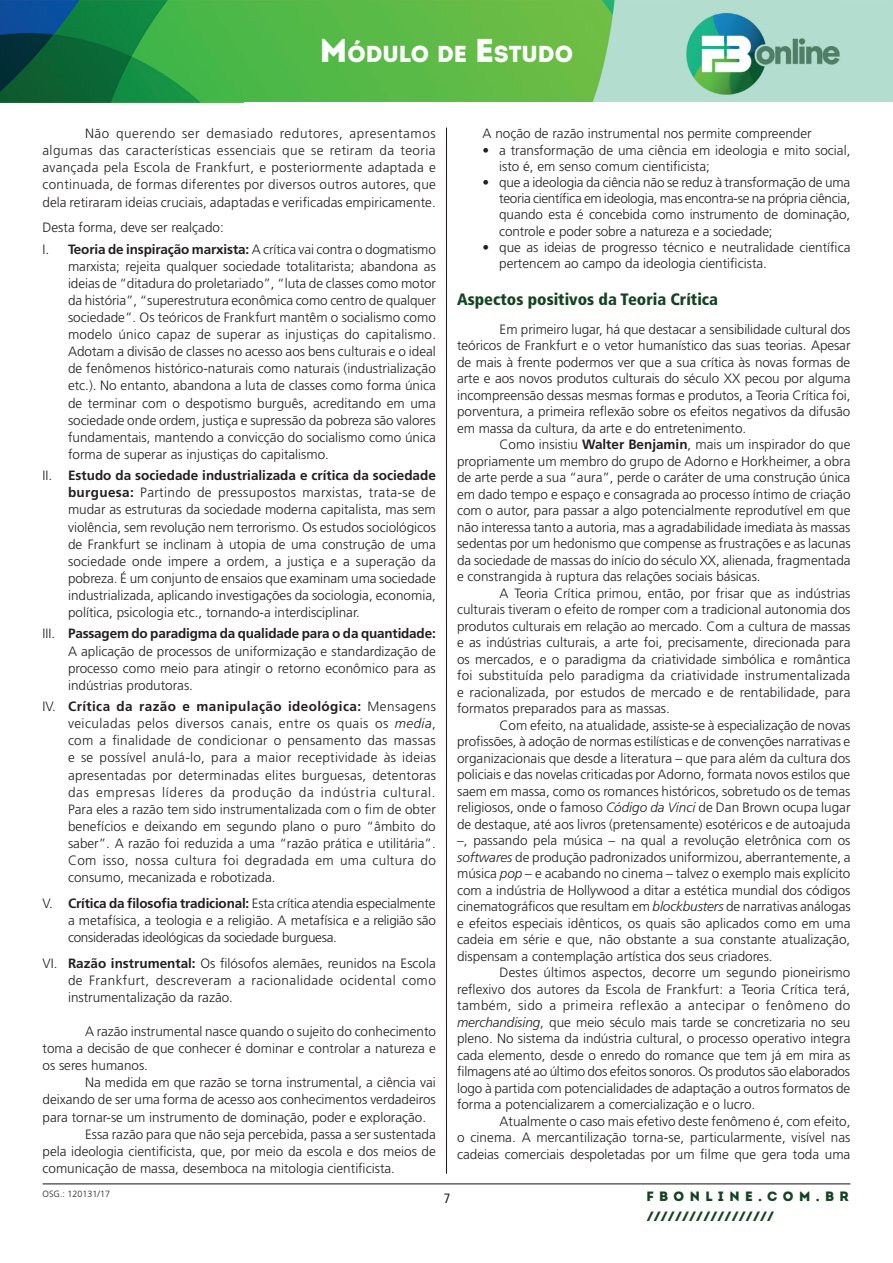
<style>
.page{position:relative;width:893px;height:1263px;background:#fff}
.page>*{position:absolute;margin:0;border:0;box-sizing:border-box;transform-origin:0 0}
.t1{font:900 23.1px "Intro";color:#fff}
.t2{font:900 condensed 16.5px "Frutiger";color:#144322}
.t3{font:300 13.5px/16.5px "Frutiger";color:#231f20;text-align:justify}
.t4{font:13.5px "Intro Black Caps";color:#144322}
.t5{font:900 13.5px "Intro";letter-spacing:.4em;color:#144322}
.t6{font:condensed 13.5px "Frutiger";color:#231f20}
.t7{font:300 9px "Frutiger";color:#231f20}
.s1{font-size:33px}
.s2{font-weight:700}
.s3{font-style:italic}
</style>
<div class="page">
<img style="left:0;top:0;width:893px;height:102px">
<img style="left:677px;top:1px;width:167px;height:100px">
<hr style="left:43px;top:1183px;width:807px;height:1px;background:#231f20">
<hr style="left:446px;top:128px;width:1px;height:1046px;background:#231f20">
<h1 class="t1" style="left:320px;top:38px;width:255px"><span class="s1">M</span>ÓDULO DE <span class="s1">E</span>STUDO</h1>
<p class="t3" style="left:43px;top:125px;width:395px;line-height:17.1px;text-indent:43px">Não querendo ser demasiado redutores, apresentamos algumas das características essenciais que se retiram da teoria avançada pela Escola de Frankfurt, e posteriormente adaptada e continuada, de formas diferentes por diversos outros autores, que dela retiraram ideias cruciais, adaptadas e verificadas empiricamente.</p>
<p class="t3" style="left:43px;top:217px;width:395px;line-height:21.3px">Desta forma, deve ser realçado:<br>I. <span class="s2">Teoria de inspiração marxista:</span> A crítica vai contra o dogmatismo</p>
<p class="t3" style="left:68px;top:257px;width:370px;line-height:17.1px">marxista; rejeita qualquer sociedade totalitarista; abandona as ideias de “ditadura do proletariado”, “luta de classes como motor da história”, “superestrutura econômica como centro de qualquer sociedade”. Os teóricos de Frankfurt mantêm o socialismo como modelo único capaz de superar as injustiças do capitalismo.<br>Adotam a divisão de classes no acesso aos bens culturais e o ideal de fenômenos histórico-naturais como naturais (industrialização etc.). No entanto, abandona a luta de classes como forma única de terminar com o despotismo burguês, acreditando em uma sociedade onde ordem, justiça e supressão da pobreza são valores fundamentais, mantendo a convicção do socialismo como única forma de superar as injustiças do capitalismo.</p>
<p class="t3" style="left:68px;top:467px;width:369px;line-height:17.1px;text-indent:-26px">II. <span class="s2">Estudo da sociedade industrializada e crítica da sociedade burguesa:</span> Partindo de pressupostos marxistas, trata-se de mudar as estruturas da sociedade moderna capitalista, mas sem violência, sem revolução nem terrorismo. Os estudos sociológicos de Frankfurt se inclinam à utopia de uma construção de uma sociedade onde impere a ordem, a justiça e a superação da pobreza. É um conjunto de ensaios que examinam uma sociedade industrializada, aplicando investigações da sociologia, economia, política, psicologia etc., tornando-a interdisciplinar.</p>
<p class="t3" style="left:68px;top:625px;width:369px;line-height:17.1px;text-indent:-26px">III. <span class="s2">Passagem do paradigma da qualidade para o da quantidade:<br></span>A aplicação de processos de uniformização e standardização de processo como meio para atingir o retorno econômico para as indústrias produtoras.</p>
<p class="t3" style="left:68px;top:698px;width:370px;line-height:17.1px;text-indent:-26px">IV. <span class="s2">Crítica da razão e manipulação ideológica:</span> Mensagens veiculadas pelos diversos canais, entre os quais os <span class="s3">media</span>, com a finalidade de condicionar o pensamento das massas e se possível anulá-lo, para a maior receptividade às ideias apresentadas por determinadas elites burguesas, detentoras das empresas líderes da produção da indústria cultural.<br>Para eles a razão tem sido instrumentalizada com o fim de obter benefícios e deixando em segundo plano o puro “âmbito do saber”. A razão foi reduzida a uma “razão prática e utilitária”.<br>Com isso, nossa cultura foi degradada em uma cultura do consumo, mecanizada e robotizada.</p>
<p class="t3" style="left:68px;top:894px;width:369px;line-height:17.1px;text-indent:-26px">V. <span class="s2">Crítica da filosofia tradicional:</span> Esta crítica atendia especialmente a metafísica, a teologia e a religião. A metafísica e a religião são consideradas ideológicas da sociedade burguesa.</p>
<p class="t3" style="left:68px;top:954px;width:369px;line-height:17.1px;text-indent:-26px">VI. <span class="s2">Razão instrumental:</span> Os filósofos alemães, reunidos na Escola de Frankfurt, descreveram a racionalidade ocidental como instrumentalização da razão.</p>
<p class="t3" style="left:43px;top:1023px;width:395px;line-height:17.1px;text-indent:43px">A razão instrumental nasce quando o sujeito do conhecimento toma a decisão de que conhecer é dominar e controlar a natureza e os seres humanos.</p>
<p class="t3" style="left:85px;top:1074px;width:352px">Na medida em que razão se torna instrumental, a ciência vai</p>
<p class="t3" style="left:43px;top:1091px;width:395px">deixando de ser uma forma de acesso aos conhecimentos verdadeiros</p>
<p class="t3" style="left:43px;top:1108px;width:385px">para tornar-se um instrumento de dominação, poder e exploração.</p>
<p class="t3" style="left:85px;top:1126px;width:352px">Essa razão para que não seja percebida, passa a ser sustentada</p>
<p class="t3" style="left:43px;top:1143px;width:395px">pela ideologia cientificista, que, por meio da escola e dos meios de</p>
<p class="t3" style="left:43px;top:1160px;width:354px">comunicação de massa, desemboca na mitologia cientificista.</p>
<p class="t7" style="left:43px;top:1189px;width:69px">OSG.: 120131/17</p>
<p class="t3" style="left:483px;top:125px;width:331px">A noção de razão instrumental nos permite compreender</p>
<p class="t3" style="left:499px;top:142px;width:353px;text-indent:-17px">• a transformação de uma ciência em ideologia e mito social, isto é, em senso comum cientificista;</p>
<p class="t3" style="left:499px;top:174px;width:353px;text-indent:-17px">• que a ideologia da ciência não se reduz à transformação de uma teoria científica em ideologia, mas encontra-se na própria ciência, quando esta é concebida como instrumento de dominação, controle e poder sobre a natureza e a sociedade;</p>
<p class="t3" style="left:499px;top:239px;width:353px;text-indent:-17px">• que as ideias de progresso técnico e neutralidade científica pertencem ao campo da ideologia cientificista.</p>
<p class="t2" style="left:457px;top:289px;width:263px">Aspectos positivos da Teoria Crítica</p>
<p class="t3" style="left:457px;top:321px;width:395px;text-indent:43px">Em primeiro lugar, há que destacar a sensibilidade cultural dos teóricos de Frankfurt e o vetor humanístico das suas teorias. Apesar de mais à frente podermos ver que a sua crítica às novas formas de arte e aos novos produtos culturais do século XX pecou por alguma incompreensão dessas mesmas formas e produtos, a Teoria Crítica foi, porventura, a primeira reflexão sobre os efeitos negativos da difusão em massa da cultura, da arte e do entretenimento.</p>
<p class="t3" style="left:457px;top:436px;width:395px;text-indent:43px">Como insistiu <span class="s2">Walter Benjamin</span>, mais um inspirador do que propriamente um membro do grupo de Adorno e Horkheimer, a obra de arte perde a sua “aura”, perde o caráter de uma construção única em dado tempo e espaço e consagrada ao processo íntimo de criação com o autor, para passar a algo potencialmente reprodutível em que não interessa tanto a autoria, mas a agradabilidade imediata às massas sedentas por um hedonismo que compense as frustrações e as lacunas da sociedade de massas do início do século XX, alienada, fragmentada e constrangida à ruptura das relações sociais básicas.</p>
<p class="t3" style="left:457px;top:585px;width:395px;text-indent:43px">A Teoria Crítica primou, então, por frisar que as indústrias culturais tiveram o efeito de romper com a tradicional autonomia dos produtos culturais em relação ao mercado. Com a cultura de massas e as indústrias culturais, a arte foi, precisamente, direcionada para os mercados, e o paradigma da criatividade simbólica e romântica foi substituída pelo paradigma da criatividade instrumentalizada e racionalizada, por estudos de mercado e de rentabilidade, para formatos preparados para as massas.</p>
<p class="t3" style="left:457px;top:717px;width:395px;text-indent:43px">Com efeito, na atualidade, assiste-se à especialização de novas profissões, à adoção de normas estilísticas e de convenções narrativas e organizacionais que desde a literatura – que para além da cultura dos policiais e das novelas criticadas por Adorno, formata novos estilos que saem em massa, como os romances históricos, sobretudo os de temas religiosos, onde o famoso <span class="s3">Código da Vinci</span> de Dan Brown ocupa lugar de destaque, até aos livros (pretensamente) esotéricos e de autoajuda –, passando pela música – na qual a revolução eletrônica com os <span class="s3">softwares</span> de produção padronizados uniformizou, aberrantemente, a música <span class="s3">pop</span> – e acabando no cinema – talvez o exemplo mais explícito com a indústria de Hollywood a ditar a estética mundial dos códigos cinematográficos que resultam em <span class="s3">blockbusters</span> de narrativas análogas e efeitos especiais idênticos, os quais são aplicados como em uma cadeia em série e que, não obstante a sua constante atualização, dispensam a contemplação artística dos seus criadores.</p>
<p class="t3" style="left:457px;top:964px;width:395px;text-indent:43px">Destes últimos aspectos, decorre um segundo pioneirismo reflexivo dos autores da Escola de Frankfurt: a Teoria Crítica terá, também, sido a primeira reflexão a antecipar o fenômeno do <span class="s3">merchandising</span>, que meio século mais tarde se concretizaria no seu pleno. No sistema da indústria cultural, o processo operativo integra cada elemento, desde o enredo do romance que tem já em mira as filmagens até ao último dos efeitos sonoros. Os produtos são elaborados logo à partida com potencialidades de adaptação a outros formatos de forma a potencializarem a comercialização e o lucro.</p>
<p class="t3" style="left:457px;top:1113px;width:395px;text-indent:43px">Atualmente o caso mais efetivo deste fenômeno é, com efeito, o cinema. A mercantilização torna-se, particularmente, visível nas cadeias comerciais despoletadas por um filme que gera toda uma</p>
<p class="t6" style="left:444px;top:1190px;width:8px">7</p>
<p class="t5" style="left:646px;top:1187px;width:204px">FBONLINE.COM.BR</p>
<p class="t4" style="left:646px;top:1207px;width:130px">//////////////////</p>
</div>
